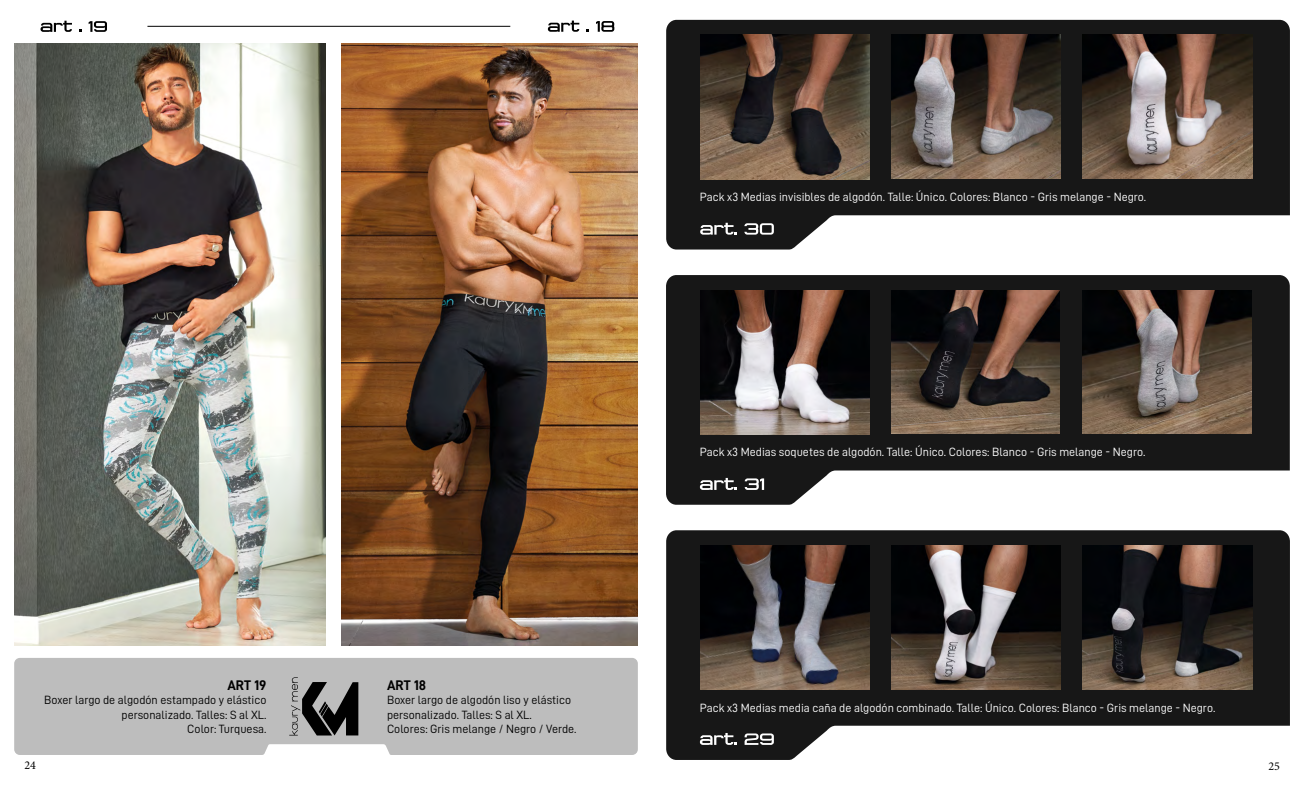
<style>
.page{position:relative;width:1304px;height:794px;background:#fff}
.page>*{position:absolute;margin:0;border:0;box-sizing:border-box;transform-origin:0 0}
.t1{font:14px "D DIN Bold";color:#000}
.t2{font:12px "D DIN";color:#fff}
.t3{font:12px/14.4px "D DIN";color:#000;text-align:right}
.t4{font:12px "Minion Pro";color:#000}
</style>
<div class="page">
<div style="left:14px;top:658px;width:624px;height:97px;background:#bdbdbd"></div>
<svg style="left:289px;top:677px;width:69px;height:58px;background:#626262"></svg>
<hr style="left:147px;top:26px;width:363px;height:1px;background:#000">
<svg style="left:41px;top:21px;width:31px;height:11px"></svg>
<svg style="left:89px;top:21px;width:18px;height:11px"></svg>
<svg style="left:548px;top:21px;width:31px;height:11px"></svg>
<svg style="left:596px;top:21px;width:18px;height:11px"></svg>
<img style="left:14px;top:44px;width:312px;height:601px">
<img style="left:342px;top:44px;width:296px;height:601px">
<svg style="left:666px;top:20px;width:624px;height:229px;fill:#171717"></svg>
<svg style="left:666px;top:275px;width:624px;height:230px;fill:#171717"></svg>
<svg style="left:666px;top:530px;width:624px;height:230px;fill:#171717"></svg>
<img style="left:892px;top:35px;width:168px;height:144px">
<img style="left:892px;top:290px;width:168px;height:144px">
<img style="left:892px;top:545px;width:168px;height:144px">
<img style="left:1083px;top:35px;width:169px;height:144px">
<img style="left:1083px;top:290px;width:169px;height:144px">
<img style="left:1083px;top:545px;width:169px;height:144px">
<svg style="left:700px;top:733px;width:36px;height:12px"></svg>
<svg style="left:745px;top:733px;width:29px;height:12px"></svg>
<svg style="left:700px;top:223px;width:37px;height:12px"></svg>
<svg style="left:744px;top:223px;width:30px;height:12px"></svg>
<svg style="left:700px;top:478px;width:37px;height:12px"></svg>
<svg style="left:745px;top:478px;width:19px;height:12px"></svg>
<img style="left:700px;top:35px;width:169px;height:144px">
<img style="left:700px;top:290px;width:169px;height:144px">
<img style="left:700px;top:545px;width:169px;height:144px">
<p class="t1" style="left:227px;top:677px;width:41px">ART 19</p>
<p class="t3" style="left:44px;top:692px;width:224px">Boxer largo de algodón estampado y elástico personalizado. Talles: S al XL.<br>Color: Turquesa.</p>
<p class="t4" style="left:24px;top:757px;width:13px">24</p>
<p class="t1" style="left:387px;top:677px;width:41px">ART 18</p>
<p class="t3" style="left:387px;top:692px;width:191px;text-align:left">Boxer largo de algodón liso y elástico personalizado. Talles: S al XL.<br>Colores: Gris melange / Negro / Verde.</p>
<p class="t2" style="left:700px;top:191px;width:448px">Pack x3 Medias invisibles de algodón. Talle: Único. Colores: Blanco - Gris melange - Negro.</p>
<p class="t2" style="left:700px;top:446px;width:447px">Pack x3 Medias soquetes de algodón. Talle: Único. Colores: Blanco - Gris melange - Negro.</p>
<p class="t2" style="left:700px;top:701px;width:517px">Pack x3 Medias media caña de algodón combinado. Talle: Único. Colores: Blanco - Gris melange - Negro.</p>
<p class="t4" style="left:1268px;top:757px;width:13px">25</p>
</div>
